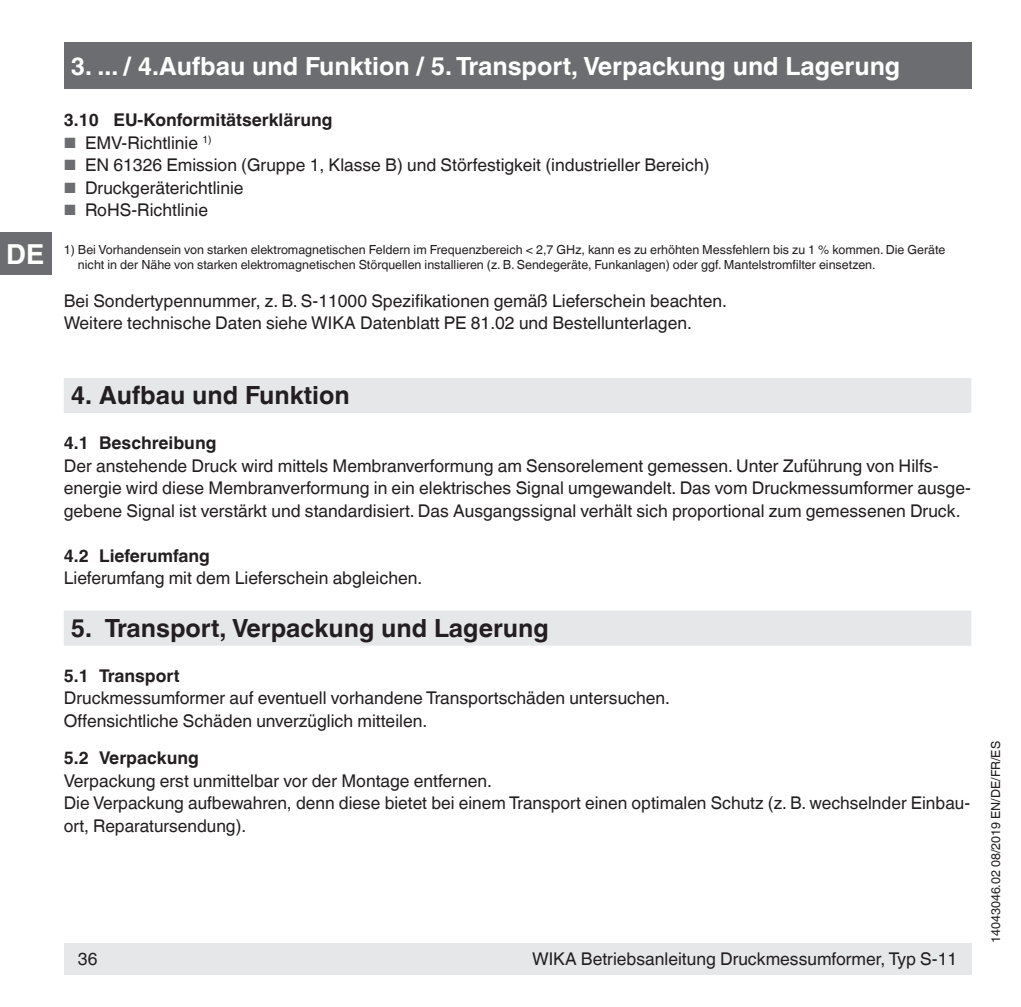
<style>
.page{position:relative;width:1021px;height:1007px;background:#fff}
.page>*{position:absolute;margin:0;border:0;box-sizing:border-box;transform-origin:0 0}
.t1{font:700 27.5px "Helvetica World";color:#fff}
.t2{font:700 25px "Helvetica World";color:#fff}
.t3{font:700 25px "Helvetica World";color:#231f20}
.t4{font:17.5px/22.5px "Helvetica World";color:#231f20}
.t5{font:700 17.5px "Helvetica World";color:#231f20}
.t6{font:12.5px/15px "Helvetica World";color:#231f20}
.s1{font-size:14.75px;color:#6c6d70}
</style>
<div class="page">
<div style="left:64px;top:943px;width:907px;height:31px;background:#e6e7e9"></div>
<div style="left:64px;top:43px;width:907px;height:46px;background:#6c6d70"></div>
<div style="left:0;top:232px;width:51px;height:43px;background:#6c6d70"></div>
<div style="left:64px;top:378px;width:907px;height:35px;background:#e6e7e9"></div>
<div style="left:64px;top:610px;width:907px;height:35px;background:#e6e7e9"></div>
<h1 class="t1" style="left:6px;top:238px;width:40px">DE</h1>
<h2 class="t2" style="left:71px;top:51px;width:831px">3. ... / 4.Aufbau und Funktion / 5. Transport, Verpackung und Lagerung</h2>
<p class="t5" style="left:64px;top:110px;width:270px">3.10 EU-Konformitätserklärung</p>
<p class="t4" style="left:64px;top:132px;width:149px"><span class="s1">■</span> EMV-Richtlinie <sup>1)</sup></p>
<p class="t4" style="left:64px;top:154px;width:647px"><span class="s1">■</span> EN 61326 Emission (Gruppe 1, Klasse B) und Störfestigkeit (industrieller Bereich)</p>
<p class="t4" style="left:64px;top:177px;width:181px"><span class="s1">■</span> Druckgeräterichtlinie</p>
<p class="t4" style="left:64px;top:199px;width:146px"><span class="s1">■</span> RoHS-Richtlinie</p>
<p class="t6" style="left:78px;top:242px;width:869px;text-indent:-14px">1) Bei Vorhandensein von starken elektromagnetischen Feldern im Frequenzbereich &lt; 2,7 GHz, kann es zu erhöhten Messfehlern bis zu 1 % kommen. Die Geräte nicht in der Nähe von starken elektromagnetischen Störquellen installieren (z. B. Sendegeräte, Funkanlagen) oder ggf. Mantelstromfilter einsetzen.</p>
<p class="t4" style="left:64px;top:289px;width:664px">Bei Sondertypennummer, z. B. S-11000 Spezifikationen gemäß Lieferschein beachten.<br>Weitere technische Daten siehe WIKA Datenblatt PE 81.02 und Bestellunterlagen.</p>
<h2 class="t3" style="left:71px;top:381px;width:280px">4. Aufbau und Funktion</h2>
<p class="t5" style="left:64px;top:433px;width:154px">4.1 Beschreibung</p>
<p class="t4" style="left:64px;top:454px;width:908px">Der anstehende Druck wird mittels Membranverformung am Sensorelement gemessen. Unter Zuführung von Hilfs&shy;energie wird diese Membranverformung in ein elektrisches Signal umgewandelt. Das vom Druckmessumformer ausge&shy;gebene Signal ist verstärkt und standardisiert. Das Ausgangssignal verhält sich proportional zum gemessenen Druck.</p>
<p class="t5" style="left:64px;top:545px;width:148px">4.2 Lieferumfang</p>
<p class="t4" style="left:64px;top:567px;width:360px">Lieferumfang mit dem Lieferschein abgleichen.</p>
<h2 class="t3" style="left:71px;top:613px;width:479px">5. Transport, Verpackung und Lagerung</h2>
<p class="t5" style="left:64px;top:665px;width:117px">5.1 Transport</p>
<p class="t4" style="left:64px;top:687px;width:608px">Druckmessumformer auf eventuell vorhandene Transportschäden untersuchen.<br>Offensichtliche Schäden unverzüglich mitteilen.</p>
<p class="t5" style="left:64px;top:748px;width:137px">5.2 Verpackung</p>
<p class="t4" style="left:64px;top:769px;width:907px">Verpackung erst unmittelbar vor der Montage entfernen.<br>Die Verpackung aufbewahren, denn diese bietet bei einem Transport einen optimalen Schutz (z. B. wechselnder Einbau&shy;ort, Reparatursendung).</p>
<p class="t4" style="left:78px;top:947px;width:21px">36</p>
<p class="t4" style="left:532px;top:947px;width:426px">WIKA Betriebsanleitung Druckmessumformer, Typ S-11</p>
<p class="t6" style="left:988px;top:943px;width:203px;rotate:-90deg">14043046.02 08/2019 EN/DE/FR/ES</p>
</div>
